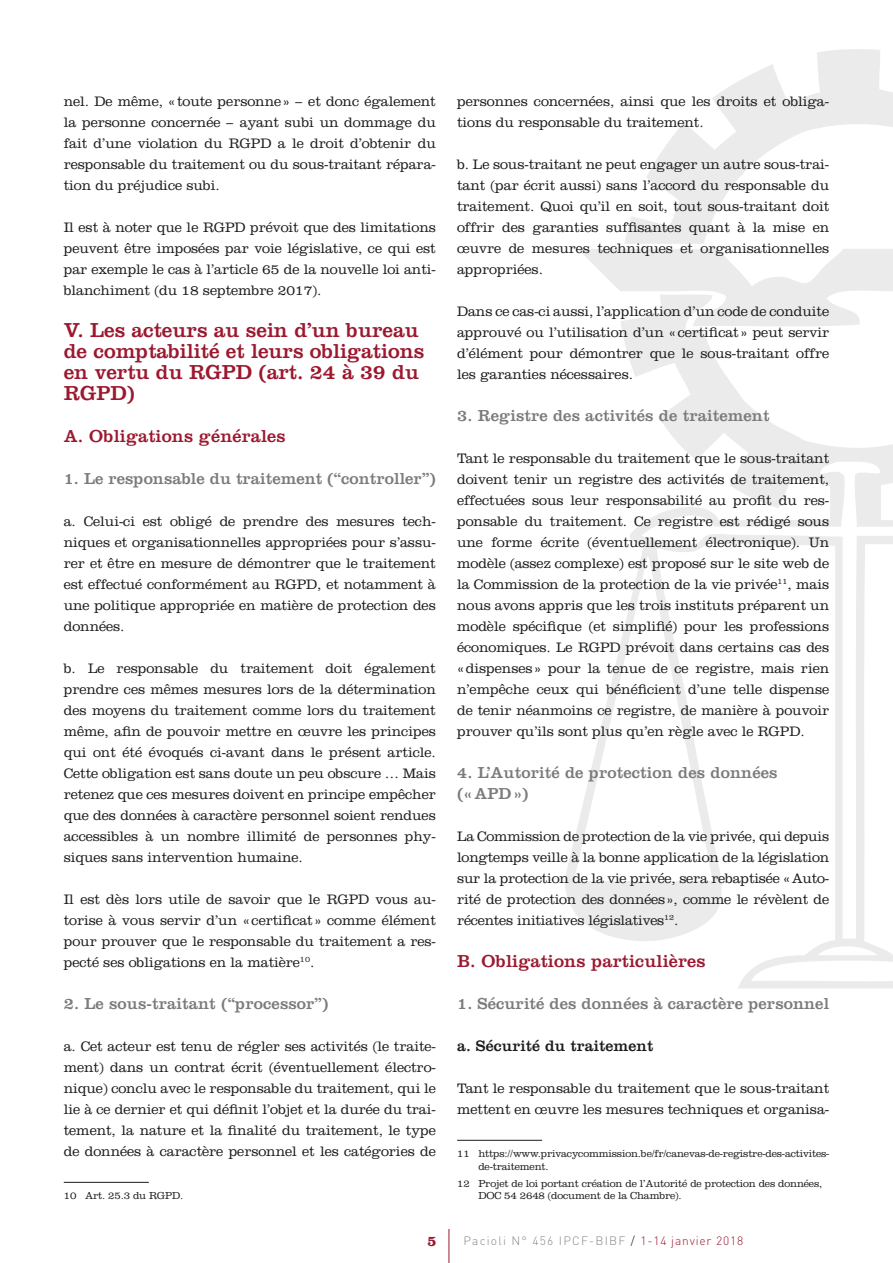
<style>
.page{position:relative;width:893px;height:1263px;background:#fff}
.page>*{position:absolute;margin:0;border:0;box-sizing:border-box;transform-origin:0 0}
.t1{font:21px/21px "Clarendon LT Std";color:#9c182f}
.t2{font:18px "Clarendon LT Std";letter-spacing:.01em;color:#9c182f}
.t3{font:16.5px/21px "Clarendon LT Std";letter-spacing:.01em;color:#7c7b7b}
.t4{font:15.75px "Clarendon LT Std";letter-spacing:.01em;color:#1d1d1b}
.t5{font:700 14.85px "Clarendon LT Std";color:#9c182f}
.t6{font:300 14.25px/21px "Clarendon LT Std";letter-spacing:-.005em;color:#1d1d1b;text-align:justify}
.t7{font:300 12px "DIN";letter-spacing:.1em;color:#878787}
.t8{font:300 10.5px/12.6px "Clarendon LT Std";letter-spacing:-.015em;color:#1d1d1b}
.s1{font-family:"Clarendon Std";font-style:italic}
.s2{color:#1d1d1b}
.s3{color:#9c182f}
</style>
<div class="page">
<svg style="left:565px;top:49px;width:328px;height:939px"></svg>
<hr style="left:449px;top:1229px;width:1px;height:34px;background:#9c182f">
<hr style="left:64px;top:1182px;width:85px;height:1px;background:#1d1d1b">
<hr style="left:457px;top:1140px;width:85px;height:1px;background:#1d1d1b">
<p class="t6" style="left:64px;top:91px;width:374px">nel. De même, «toute personne» <span class="s1">–</span> et donc également la personne concernée <span class="s1">–</span> ayant subi un dommage du fait d’une violation du RGPD a le droit d’obtenir du responsable du traitement ou du sous-traitant répara&shy;tion du préjudice subi.</p>
<p class="t6" style="left:64px;top:217px;width:374px">Il est à noter que le RGPD prévoit que des limitations peuvent être imposées par voie législative, ce qui est par exemple le cas à l’article 65 de la nouvelle loi anti&shy;blanchiment (du 18 septembre 2017).</p>
<h1 class="t1" style="left:64px;top:320px;width:362px">V. Les acteurs au sein d’un bureau de comptabilité et leurs obligations en vertu du RGPD (art. 24 à 39 du<br>RGPD)</h1>
<p class="t2" style="left:64px;top:425px;width:223px">A. Obligations générales</p>
<p class="t3" style="left:64px;top:468px;width:374px">1. Le responsable du traitement (“controller”)</p>
<p class="t6" style="left:64px;top:511px;width:374px">a. Celui-ci est obligé de prendre des mesures tech&shy;niques et organisationnelles appropriées pour s’assu&shy;rer et être en mesure de démontrer que le traitement est effectué conformément au RGPD, et notamment à une politique appropriée en matière de protection des données.</p>
<p class="t6" style="left:64px;top:658px;width:374px">b. Le responsable du traitement doit également prendre ces mêmes mesures lors de la détermination des moyens du traitement comme lors du traitement même, afin de pouvoir mettre en œuvre les principes qui ont été évoqués ci-avant dans le présent article.<br>Cette obligation est sans doute un peu obscure … Mais retenez que ces mesures doivent en principe empêcher que des données à caractère personnel soient rendues accessibles à un nombre illimité de personnes phy&shy;siques sans intervention humaine.</p>
<p class="t6" style="left:64px;top:889px;width:374px">Il est dès lors utile de savoir que le RGPD vous au&shy;torise à vous servir d’un «certificat» comme élément pour prouver que le responsable du traitement a res&shy;pecté ses obligations en la matière<sup>10</sup>.</p>
<p class="t3" style="left:64px;top:993px;width:266px">2. Le sous-traitant (“processor”)</p>
<p class="t6" style="left:64px;top:1036px;width:374px">a. Cet acteur est tenu de régler ses activités (le traite&shy;ment) dans un contrat écrit (éventuellement électro&shy;nique) conclu avec le responsable du traitement, qui le lie à ce dernier et qui définit l’objet et la durée du trai&shy;tement, la nature et la finalité du traitement, le type de données à caractère personnel et les catégories de</p>
<p class="t8" style="left:64px;top:1189px;width:121px">10 Art. 25.3 du RGPD.</p>
<p class="t6" style="left:457px;top:91px;width:374px">personnes concernées, ainsi que les droits et obliga&shy;tions du responsable du traitement.</p>
<p class="t6" style="left:457px;top:154px;width:374px">b. Le sous-traitant ne peut engager un autre sous-trai&shy;tant (par écrit aussi) sans l’accord du responsable du traitement. Quoi qu’il en soit, tout sous-traitant doit offrir des garanties suffisantes quant à la mise en œuvre de mesures techniques et organisationnelles appropriées.</p>
<p class="t6" style="left:457px;top:301px;width:374px">Dans ce cas-ci aussi, l’application d’un code de conduite approuvé ou l’utilisation d’un «certificat» peut servir d’élément pour démontrer que le sous-traitant offre les garanties nécessaires.</p>
<p class="t3" style="left:457px;top:405px;width:314px">3. Registre des activités de traitement</p>
<p class="t6" style="left:457px;top:448px;width:374px">Tant le responsable du traitement que le sous-traitant doivent tenir un registre des activités de traitement, effectuées sous leur responsabilité au profit du res&shy;ponsable du traitement. Ce registre est rédigé sous une forme écrite (éventuellement électronique). Un modèle (assez complexe) est proposé sur le site web de la Commission de la protection de la vie privée<sup>11</sup>, mais nous avons appris que les trois instituts préparent un modèle spécifique (et simplifié) pour les professions économiques. Le RGPD prévoit dans certains cas des «dispenses» pour la tenue de ce registre, mais rien n’empêche ceux qui bénéficient d’une telle dispense de tenir néanmoins ce registre, de manière à pouvoir prouver qu’ils sont plus qu’en règle avec le RGPD.</p>
<p class="t3" style="left:457px;top:762px;width:322px">4. L’Autorité de protection des données («APD»)</p>
<p class="t6" style="left:457px;top:826px;width:374px">La Commission de protection de la vie privée, qui depuis longtemps veille à la bonne application de la législation sur la protection de la vie privée, sera rebaptisée «Auto&shy;rité de protection des données», comme le révèlent de récentes initiatives législatives<sup>12</sup>.</p>
<p class="t2" style="left:457px;top:950px;width:250px">B. Obligations particulières</p>
<p class="t3" style="left:457px;top:993px;width:374px">1. Sécurité des données à caractère personnel</p>
<p class="t4" style="left:457px;top:1037px;width:198px">a. Sécurité du traitement</p>
<p class="t6" style="left:457px;top:1078px;width:374px">Tant le responsable du traitement que le sous-traitant mettent en œuvre les mesures techniques et organisa-</p>
<p class="t8" style="left:478px;top:1147px;width:352px;text-indent:-21px">11 https://www.privacycommission.be/fr/canevas-de-registre-des-activites&shy;de-traitement.</p>
<p class="t8" style="left:478px;top:1177px;width:345px;text-indent:-21px">12 Projet de loi portant création de l’Autorité de protection des données,<br>DOC 54 2648 (document de la Chambre).</p>
<p class="t5" style="left:427px;top:1232px;width:11px">5</p>
<p class="t7" style="left:463px;top:1233px;width:282px">Pacioli N° 456 IPCF-BIBF <span class="s2">/</span> <span class="s3">1-14 janvier 2018</span></p>
</div>
